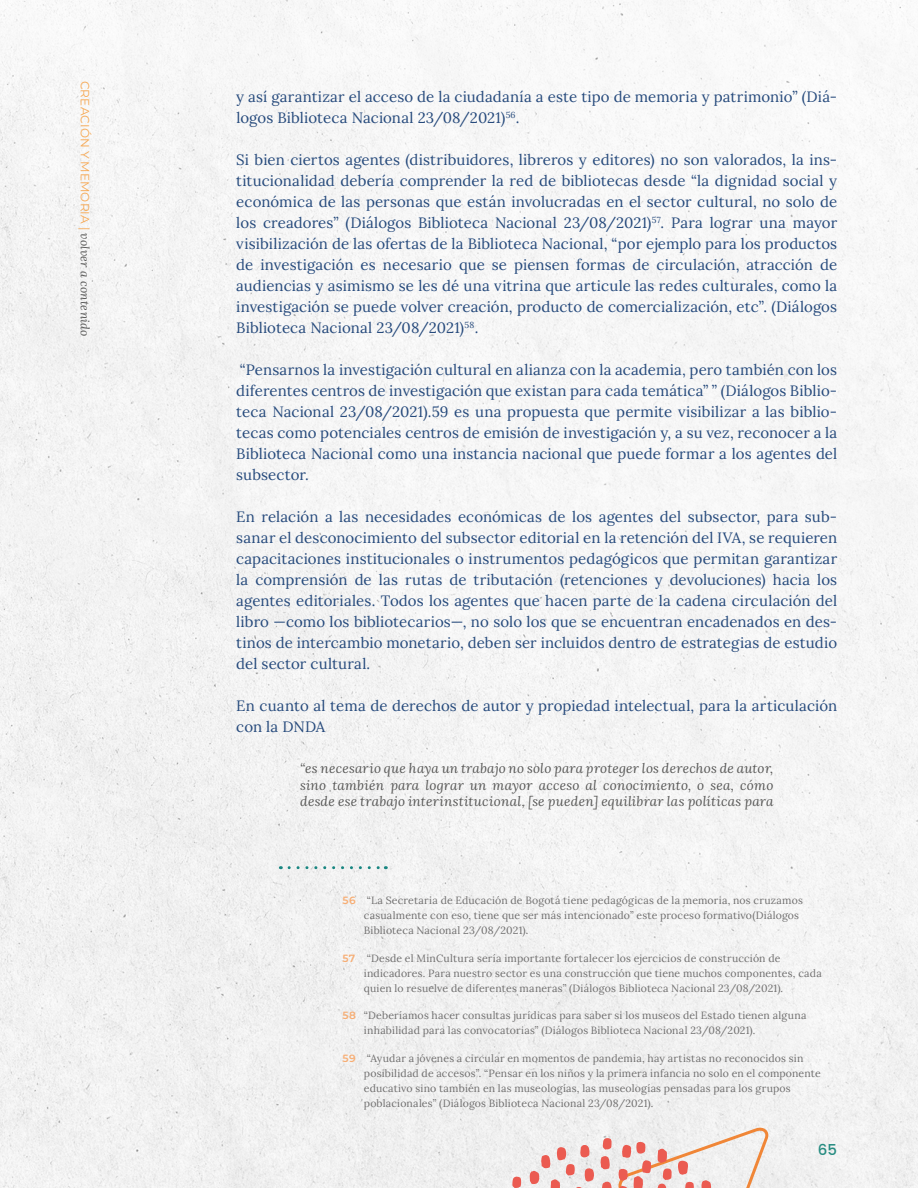
<style>
.page{position:relative;width:918px;height:1188px;background:#f4f4f4}
.page>*{position:absolute;margin:0;border:0;box-sizing:border-box;transform-origin:0 0}
.t1{font:15px/21px "Lora";letter-spacing:.01em;color:#264a7c;text-align:justify}
.t2{font:500 15px "Poppins";color:#268c81}
.t3{font:italic 13.5px/16.2px "Lora";letter-spacing:.02em;color:#575756;text-align:justify}
.t4{font:12px "Montserrat";letter-spacing:.01em;color:#f6a751}
.t5{font:10.5px/15px "Lora";letter-spacing:.015em;color:#706f6f}
.s1{font-family:"Lora";font-style:italic;color:#575756}
.s2{font-family:"Montserrat";font-weight:600;color:#f7ad73}
</style>
<div class="page">
<svg style="left:602px;top:1182px;width:10px;height:6px"></svg>
<svg style="left:600px;top:1156px;width:10px;height:13px"></svg>
<svg style="left:603px;top:1138px;width:9px;height:12px"></svg>
<svg style="left:512px;top:1177px;width:9px;height:11px"></svg>
<svg style="left:529px;top:1144px;width:65px;height:44px"></svg>
<svg style="left:618px;top:1127px;width:155px;height:61px"></svg>
<svg style="left:289px;top:866px;width:97px;height:3px"></svg>
<p class="t4" style="left:93px;top:81px;width:257px;rotate:90deg">CREACIÓN Y MEMORIA | <span class="s1">volver a contenido</span></p>
<p class="t1" style="left:236px;top:85px;width:602px">y así garantizar el acceso de la ciudadanía a este tipo de memoria y patrimonio” (Diá&shy;logos Biblioteca Nacional 23/08/2021)<sup>56</sup>.</p>
<p class="t1" style="left:236px;top:148px;width:602px">Si bien ciertos agentes (distribuidores, libreros y editores) no son valorados, la ins&shy;titucionalidad debería comprender la red de bibliotecas desde “la dignidad social y económica de las personas que están involucradas en el sector cultural, no solo de los creadores” (Diálogos Biblioteca Nacional 23/08/2021)<sup>57</sup>. Para lograr una mayor visibilización de las ofertas de la Biblioteca Nacional, “por ejemplo para los productos de investigación es necesario que se piensen formas de circulación, atracción de audiencias y asimismo se les dé una vitrina que articule las redes culturales, como la investigación se puede volver creación, producto de comercialización, etc”. (Diálogos Biblioteca Nacional 23/08/2021)<sup>58</sup>.</p>
<p class="t1" style="left:236px;top:358px;width:602px">“Pensarnos la investigación cultural en alianza con la academia, pero también con los diferentes centros de investigación que existan para cada temática” ” (Diálogos Biblio&shy;teca Nacional 23/08/2021).59 es una propuesta que permite visibilizar a las biblio&shy;tecas como potenciales centros de emisión de investigación y, a su vez, reconocer a la Biblioteca Nacional como una instancia nacional que puede formar a los agentes del subsector.</p>
<p class="t1" style="left:236px;top:505px;width:602px">En relación a las necesidades económicas de los agentes del subsector, para sub&shy;sanar el desconocimiento del subsector editorial en la retención del IVA, se requieren capacitaciones institucionales o instrumentos pedagógicos que permitan garantizar la comprensión de las rutas de tributación (retenciones y devoluciones) hacia los agentes editoriales. Todos los agentes que hacen parte de la cadena circulación del libro —como los bibliotecarios—, no solo los que se encuentran encadenados en des&shy;tinos de intercambio monetario, deben ser incluidos dentro de estrategias de estudio del sector cultural.</p>
<p class="t1" style="left:236px;top:694px;width:602px">En cuanto al tema de derechos de autor y propiedad intelectual, para la articulación con la DNDA</p>
<p class="t3" style="left:300px;top:760px;width:475px">“es necesario que haya un trabajo no solo para proteger los derechos de autor, sino también para lograr un mayor acceso al conocimiento, o sea, cómo desde ese trabajo interinstitucional, [se pueden] equilibrar las políticas para</p>
<p class="t5" style="left:364px;top:892px;width:441px;text-indent:-21px"><span class="s2">56</span> “La Secretaria de Educación de Bogotá tiene pedagógicas de la memoria, nos cruzamos casualmente con eso, tiene que ser más intencionado” este proceso formativo(Diálogos<br>Biblioteca Nacional 23/08/2021).</p>
<p class="t5" style="left:364px;top:950px;width:459px;text-indent:-21px"><span class="s2">57</span> “Desde el MinCultura sería importante fortalecer los ejercicios de construcción de indicadores. Para nuestro sector es una construcción que tiene muchos componentes, cada quien lo resuelve de diferentes maneras” (Diálogos Biblioteca Nacional 23/08/2021).</p>
<p class="t5" style="left:364px;top:1008px;width:444px;text-indent:-21px"><span class="s2">58</span> “Deberíamos hacer consultas jurídicas para saber si los museos del Estado tienen alguna inhabilidad para las convocatorias” (Diálogos Biblioteca Nacional 23/08/2021).</p>
<p class="t5" style="left:364px;top:1050px;width:458px;text-indent:-21px"><span class="s2">59</span> “Ayudar a jóvenes a circular en momentos de pandemia, hay artistas no reconocidos sin posibilidad de accesos”. “Pensar en los niños y la primera infancia no solo en el componente educativo sino también en las museologías, las museologías pensadas para los grupos poblacionales” (Diálogos Biblioteca Nacional 23/08/2021).</p>
<p class="t2" style="left:818px;top:1142px;width:21px">65</p>
</div>
